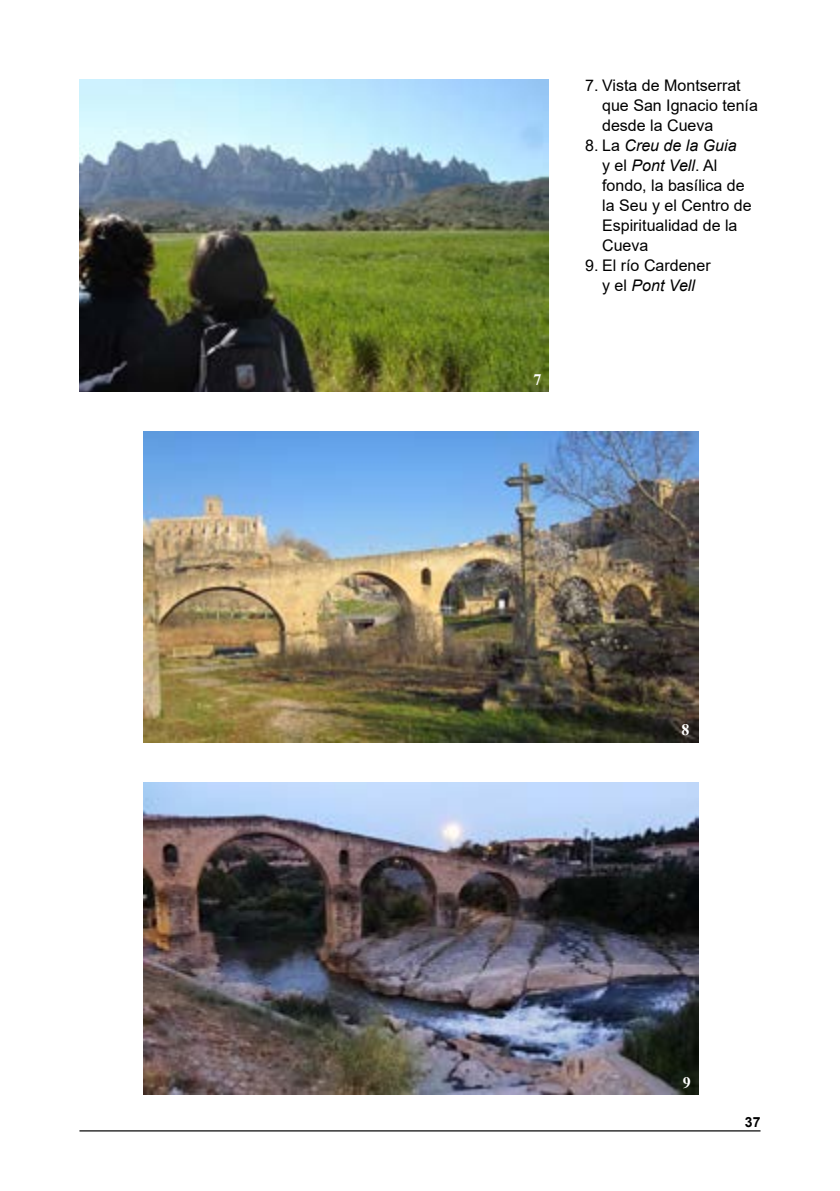
<style>
.page{position:relative;width:840px;height:1191px;background:#fff}
.page>*{position:absolute;margin:0;border:0;box-sizing:border-box;transform-origin:0 0}
.t1{font:16px/20px "Arial";color:#000}
.t2{font:700 16px "Times New Roman";color:#fff}
.t3{font:700 14px "Arial";color:#000}
.s1{font-style:italic}
</style>
<div class="page">
<hr style="left:79px;top:1130px;width:681px;height:1px;background:#000">
<img style="left:79px;top:79px;width:469px;height:312px">
<img style="left:143px;top:431px;width:554px;height:312px">
<img style="left:143px;top:782px;width:554px;height:312px">
<p class="t2" style="left:533px;top:368px;width:9px">7</p>
<p class="t1" style="left:601px;top:75px;width:157px;text-indent:-17px">7. Vista de Montserrat que San Ignacio tenía desde la Cueva</p>
<p class="t1" style="left:601px;top:135px;width:151px;text-indent:-17px">8. La <span class="s1">Creu de la Guia<br></span>y el <span class="s1">Pont Vell</span>. Al fondo, la basílica de la Seu y el Centro de<br>Espiritualidad de la<br>Cueva</p>
<p class="t1" style="left:584px;top:255px;width:127px;text-align:center">9. El río Cardener y el <span class="s1">Pont Vell</span></p>
<p class="t2" style="left:681px;top:717px;width:9px">8</p>
<p class="t2" style="left:682px;top:1071px;width:9px">9</p>
<p class="t3" style="left:744px;top:1112px;width:17px">37</p>
</div>
